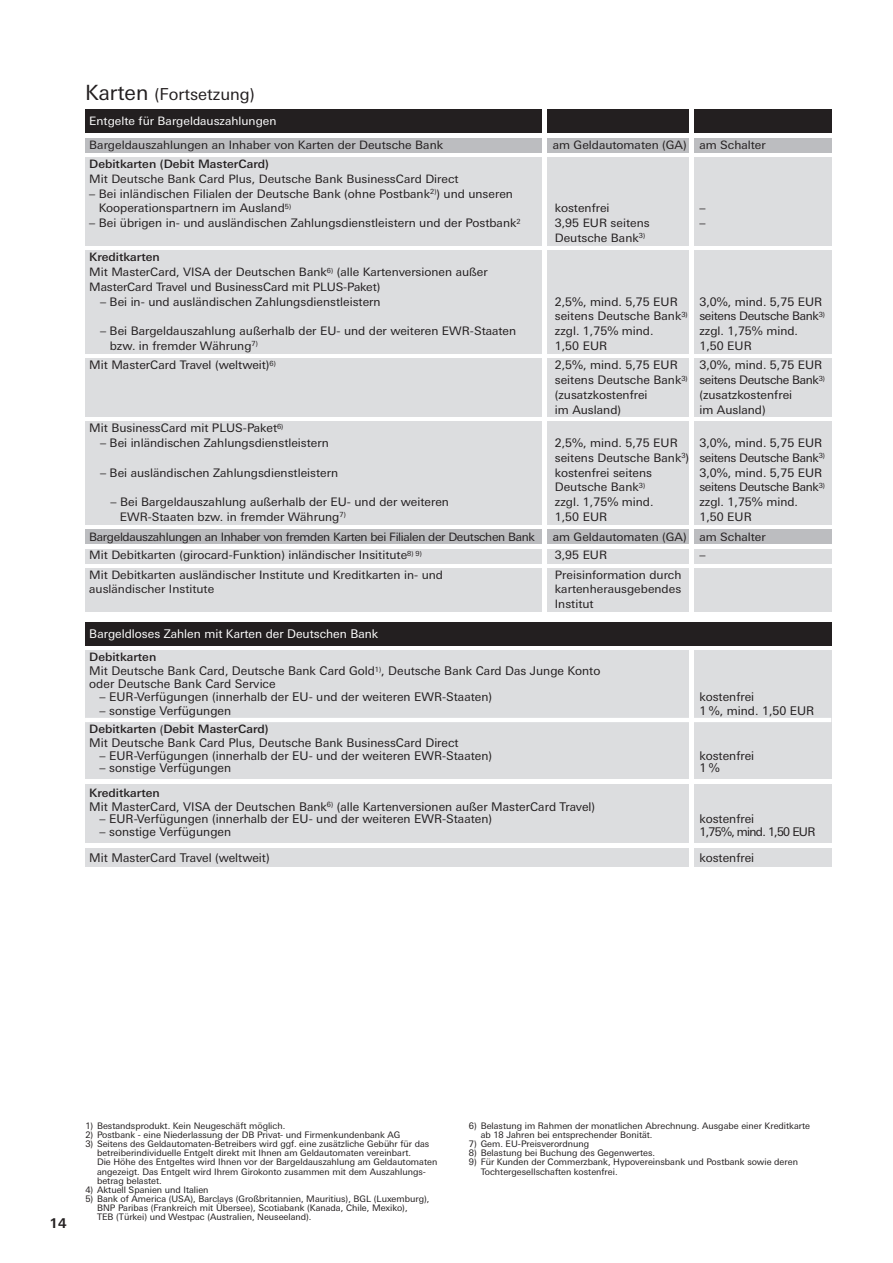
<style>
.page{position:relative;width:893px;height:1263px;background:#fff}
.page>*{position:absolute;margin:0;border:0;box-sizing:border-box;transform-origin:0 0}
.t1{font:16.5px "Deu Ba Univers";color:#231f20}
.t2{font:700 13.5px "Deu Ba Univers";color:#231f20}
.t3{font:12px/12.8px "Deu Ba Univers";color:#231f20}
.t4{font:12px "Deu Ba Univers";color:#fff}
.t5{font:12px "Deu Ba Univers";letter-spacing:-.06em;color:#231f20}
.t6{font:11.85px/14.7px "Deu Ba Univers";color:#231f20}
.t7{font:11.85px "Deu Ba Univers";letter-spacing:-.03em;color:#231f20}
.t8{font:11.55px/14.7px "Deu Ba Univers";color:#231f20}
.t9{font:500 11.55px "Deu Ba Univers";color:#231f20}
.t10{font:11.55px "Deu Ba Univers";letter-spacing:-.03em;color:#231f20}
.t11{font:11.55px "Deu Ba Univers";color:#fff}
.t12{font:9px/9px "Deu Ba Univers";color:#231f20}
.s1{font-size:21px}
.s2{font-weight:500}
.s3{font-weight:400;font-size:12px}
</style>
<div class="page">
<div style="left:85px;top:650px;width:746px;height:217px;background:#dcdddf"></div>
<hr style="left:85px;top:718px;width:746px;height:4px;background:#fff">
<div style="left:85px;top:623px;width:746px;height:23px;background:#231f20"></div>
<hr style="left:689px;top:649px;width:4px;height:241px;background:#fff">
<div style="left:85px;top:138px;width:746px;height:15px;background:#bcbdc0"></div>
<div style="left:85px;top:110px;width:746px;height:23px;background:#231f20"></div>
<div style="left:85px;top:158px;width:746px;height:88px;background:#dcdddf"></div>
<div style="left:85px;top:359px;width:746px;height:58px;background:#dcdddf"></div>
<div style="left:85px;top:251px;width:746px;height:103px;background:#dcdddf"></div>
<div style="left:85px;top:421px;width:746px;height:104px;background:#dcdddf"></div>
<div style="left:85px;top:549px;width:746px;height:15px;background:#dcdddf"></div>
<div style="left:85px;top:568px;width:746px;height:44px;background:#dcdddf"></div>
<div style="left:85px;top:529px;width:746px;height:15px;background:#bcbdc0"></div>
<hr style="left:542px;top:105px;width:4px;height:510px;background:#fff">
<hr style="left:689px;top:106px;width:4px;height:510px;background:#fff">
<hr style="left:85px;top:779px;width:746px;height:4px;background:#fff">
<hr style="left:85px;top:844px;width:746px;height:4px;background:#fff">
<h1 class="t1" style="left:85px;top:88px;width:171px"><span class="s1">Karten</span> (Fortsetzung)</h1>
<p class="t8" style="left:89px;top:139px;width:355px">Bargeldauszahlungen an Inhaber von Karten der Deutsche Bank</p>
<p class="t8" style="left:553px;top:139px;width:215px">am Geldautomaten (GA) am Schalter</p>
<p class="t11" style="left:89px;top:116px;width:189px">Entgelte für Bargeldauszahlungen</p>
<p class="t9" style="left:89px;top:160px;width:181px">Debitkarten (Debit MasterCard)</p>
<p class="t8" style="left:89px;top:172px;width:371px">Mit Deutsche Bank Card Plus, Deutsche Bank BusinessCard Direct</p>
<p class="t6" style="left:99px;top:187px;width:416px;text-indent:-9px">– Bei inländischen Filialen der Deutsche Bank (ohne Postbank<sup>2)</sup>) und unseren<br>Kooperationspartnern im Ausland<sup>5)</sup></p>
<p class="t8" style="left:555px;top:202px;width:56px">kostenfrei</p>
<p class="t8" style="left:699px;top:202px;width:8px">–</p>
<p class="t6" style="left:89px;top:217px;width:433px">– Bei übrigen in- und ausländischen Zahlungsdienstleistern und der Postbank<sup>2</sup></p>
<p class="t8" style="left:555px;top:217px;width:96px">3,95 EUR seitens</p>
<p class="t8" style="left:699px;top:217px;width:8px">–</p>
<p class="t8" style="left:555px;top:231px;width:92px">Deutsche Bank<sup>3)</sup></p>
<p class="t8" style="left:89px;top:251px;width:400px"><span class="s2">Kreditkarten<br></span>Mit MasterCard, VISA der Deutschen Bank<sup>6)</sup> (alle Kartenversionen außer<br>MasterCard Travel und BusinessCard mit PLUS-Paket)</p>
<p class="t6" style="left:100px;top:295px;width:282px">– Bei in- und ausländischen Zahlungsdienstleistern</p>
<p class="t6" style="left:555px;top:295px;width:124px">2,5%, mind. 5,75 EUR</p>
<p class="t6" style="left:555px;top:295px;width:271px;text-align:right">3,0%, mind. 5,75 EUR<br>seitens Deutsche Bank<sup>3)</sup> seitens Deutsche Bank<sup>3)</sup></p>
<p class="t6" style="left:100px;top:325px;width:418px">– Bei Bargeldauszahlung außerhalb der EU- und der weiteren EWR-Staaten</p>
<p class="t6" style="left:555px;top:325px;width:100px">zzgl. 1,75% mind.</p>
<p class="t6" style="left:699px;top:325px;width:100px">zzgl. 1,75% mind.</p>
<p class="t6" style="left:110px;top:339px;width:150px">bzw. in fremder Währung<sup>7)</sup></p>
<p class="t6" style="left:555px;top:339px;width:54px">1,50 EUR</p>
<p class="t6" style="left:699px;top:339px;width:54px">1,50 EUR</p>
<p class="t6" style="left:89px;top:359px;width:188px">Mit MasterCard Travel (weltweit)<sup>6)</sup></p>
<p class="t6" style="left:555px;top:359px;width:124px">2,5%, mind. 5,75 EUR</p>
<p class="t6" style="left:555px;top:359px;width:271px;text-indent:145px">3,0%, mind. 5,75 EUR seitens Deutsche Bank<sup>3)</sup> seitens Deutsche Bank<sup>3) </sup>(zusatzkostenfrei</p>
<p class="t6" style="left:699px;top:388px;width:94px">(zusatzkostenfrei</p>
<p class="t6" style="left:555px;top:403px;width:68px">im Ausland)</p>
<p class="t6" style="left:699px;top:403px;width:68px">im Ausland)</p>
<p class="t6" style="left:89px;top:422px;width:196px">Mit BusinessCard mit PLUS-Paket<sup>6)</sup></p>
<p class="t6" style="left:100px;top:436px;width:230px">– Bei inländischen Zahlungsdienstleistern</p>
<p class="t6" style="left:555px;top:436px;width:124px">2,5%, mind. 5,75 EUR</p>
<p class="t6" style="left:555px;top:436px;width:271px;text-align:right">3,0%, mind. 5,75 EUR<br>seitens Deutsche Bank<sup>3</sup>) seitens Deutsche Bank<sup>3)</sup></p>
<p class="t6" style="left:100px;top:466px;width:240px">– Bei ausländischen Zahlungsdienstleistern</p>
<p class="t6" style="left:555px;top:466px;width:99px">kostenfrei seitens</p>
<p class="t6" style="left:699px;top:466px;width:124px">3,0%, mind. 5,75 EUR</p>
<p class="t6" style="left:555px;top:481px;width:92px">Deutsche Bank<sup>3)</sup></p>
<p class="t7" style="left:699px;top:483px;width:127px">seitens Deutsche Bank<sup>3)</sup></p>
<p class="t6" style="left:111px;top:495px;width:340px">– Bei Bargeldauszahlung außerhalb der EU- und der weiteren</p>
<p class="t6" style="left:555px;top:495px;width:100px">zzgl. 1,75% mind.</p>
<p class="t6" style="left:699px;top:495px;width:100px">zzgl. 1,75% mind.</p>
<p class="t6" style="left:120px;top:510px;width:227px">EWR-Staaten bzw. in fremder Währung<sup>7)</sup></p>
<p class="t6" style="left:555px;top:510px;width:54px">1,50 EUR</p>
<p class="t6" style="left:699px;top:510px;width:54px">1,50 EUR</p>
<p class="t8" style="left:89px;top:549px;width:334px">Mit Debitkarten (girocard-Funktion) inländischer Insititute<sup>8)</sup> <sup>9)</sup></p>
<p class="t8" style="left:555px;top:549px;width:54px">3,95 EUR</p>
<p class="t8" style="left:699px;top:549px;width:8px">–</p>
<p class="t8" style="left:89px;top:568px;width:355px">Mit Debitkarten ausländischer Institute und Kreditkarten in- und</p>
<p class="t8" style="left:555px;top:568px;width:128px">Preisinformation durch</p>
<p class="t8" style="left:89px;top:583px;width:127px">ausländischer Institute</p>
<p class="t8" style="left:555px;top:583px;width:128px">kartenherausgebendes<br>Institut</p>
<p class="t10" style="left:89px;top:532px;width:447px">Bargeldauszahlungen an Inhaber von fremden Karten bei Filialen der Deutschen Bank</p>
<p class="t8" style="left:553px;top:530px;width:215px">am Geldautomaten (GA) am Schalter</p>
<p class="t4" style="left:89px;top:629px;width:291px">Bargeldloses Zahlen mit Karten der Deutschen Bank</p>
<p class="t9" style="left:89px;top:653px;width:69px">Debitkarten</p>
<p class="t3" style="left:89px;top:665px;width:513px">Mit Deutsche Bank Card, Deutsche Bank Card Gold<sup>1)</sup>, Deutsche Bank Card Das Junge Konto oder Deutsche Bank Card Service</p>
<p class="t3" style="left:100px;top:691px;width:394px">– EUR-Verfügungen (innerhalb der EU- und der weiteren EWR-Staaten)</p>
<p class="t3" style="left:699px;top:691px;width:56px">kostenfrei</p>
<p class="t3" style="left:100px;top:705px;width:133px">– sonstige Verfügungen</p>
<p class="t3" style="left:699px;top:705px;width:116px">1 %, mind. 1,50 EUR</p>
<p class="t9" style="left:89px;top:724px;width:181px">Debitkarten <span class="s3">(</span>Debit MasterCard)</p>
<p class="t3" style="left:89px;top:737px;width:371px">Mit Deutsche Bank Card Plus, Deutsche Bank BusinessCard Direct</p>
<p class="t3" style="left:100px;top:750px;width:394px">– EUR-Verfügungen (innerhalb der EU- und der weiteren EWR-Staaten)</p>
<p class="t3" style="left:699px;top:750px;width:56px">kostenfrei</p>
<p class="t3" style="left:100px;top:763px;width:133px">– sonstige Verfügungen</p>
<p class="t3" style="left:699px;top:763px;width:22px">1%</p>
<p class="t9" style="left:89px;top:788px;width:72px">Kreditkarten</p>
<p class="t3" style="left:89px;top:801px;width:507px">Mit MasterCard, VISA der Deutschen Bank<sup>6)</sup> (alle Kartenversionen außer MasterCard Travel)</p>
<p class="t3" style="left:100px;top:814px;width:394px">– EUR-Verfügungen (innerhalb der EU- und der weiteren EWR-Staaten)</p>
<p class="t3" style="left:699px;top:814px;width:56px">kostenfrei</p>
<p class="t3" style="left:100px;top:826px;width:133px">– sonstige Verfügungen</p>
<p class="t5" style="left:699px;top:827px;width:117px">1,75%, mind. 1,50 EUR</p>
<p class="t3" style="left:89px;top:852px;width:182px">Mit MasterCard Travel (weltweit)</p>
<p class="t3" style="left:699px;top:852px;width:56px">kostenfrei</p>
<p class="t2" style="left:50px;top:1218px;width:18px">14</p>
<p class="t12" style="left:85px;top:1122px;width:201px">1) Bestandsprodukt. Kein Neugeschäft möglich.</p>
<p class="t12" style="left:85px;top:1131px;width:317px">2) Postbank - eine Niederlassung der DB Privat- und Firmenkundenbank AG</p>
<p class="t12" style="left:97px;top:1140px;width:342px;text-indent:-12px">3) Seitens des Geldautomaten-Betreibers wird ggf. eine zusätzliche Gebühr für das betreiberindividuelle Entgelt direkt mit Ihnen am Geldautomaten vereinbart.<br>Die Höhe des Entgeltes wird Ihnen vor der Bargeldauszahlung am Geldautomaten angezeigt. Das Entgelt wird Ihrem Girokonto zusammen mit dem Auszahlungs&shy;betrag belastet.</p>
<p class="t12" style="left:85px;top:1185px;width:125px">4) Aktuell Spanien und Italien</p>
<p class="t12" style="left:97px;top:1194px;width:334px;text-indent:-12px">5) Bank of America (USA), Barclays (Großbritannien, Mauritius), BGL (Luxemburg),<br>BNP Paribas (Frankreich mit Übersee), Scotiabank (Kanada, Chile, Mexiko),<br>TEB (Türkei) und Westpac (Australien, Neuseeland).</p>
<p class="t12" style="left:481px;top:1122px;width:331px;text-indent:-12px">6) Belastung im Rahmen der monatlichen Abrechnung. Ausgabe einer Kreditkarte ab 18 Jahren bei entsprechender Bonität.</p>
<p class="t12" style="left:469px;top:1140px;width:122px">7) Gem. EU-Preisverordnung</p>
<p class="t12" style="left:469px;top:1149px;width:188px">8) Belastung bei Buchung des Gegenwertes.</p>
<p class="t12" style="left:481px;top:1158px;width:319px;text-indent:-12px">9) Für Kunden der Commerzbank, Hypovereinsbank und Postbank sowie deren<br>Tochtergesellschaften kostenfrei.</p>
</div>
